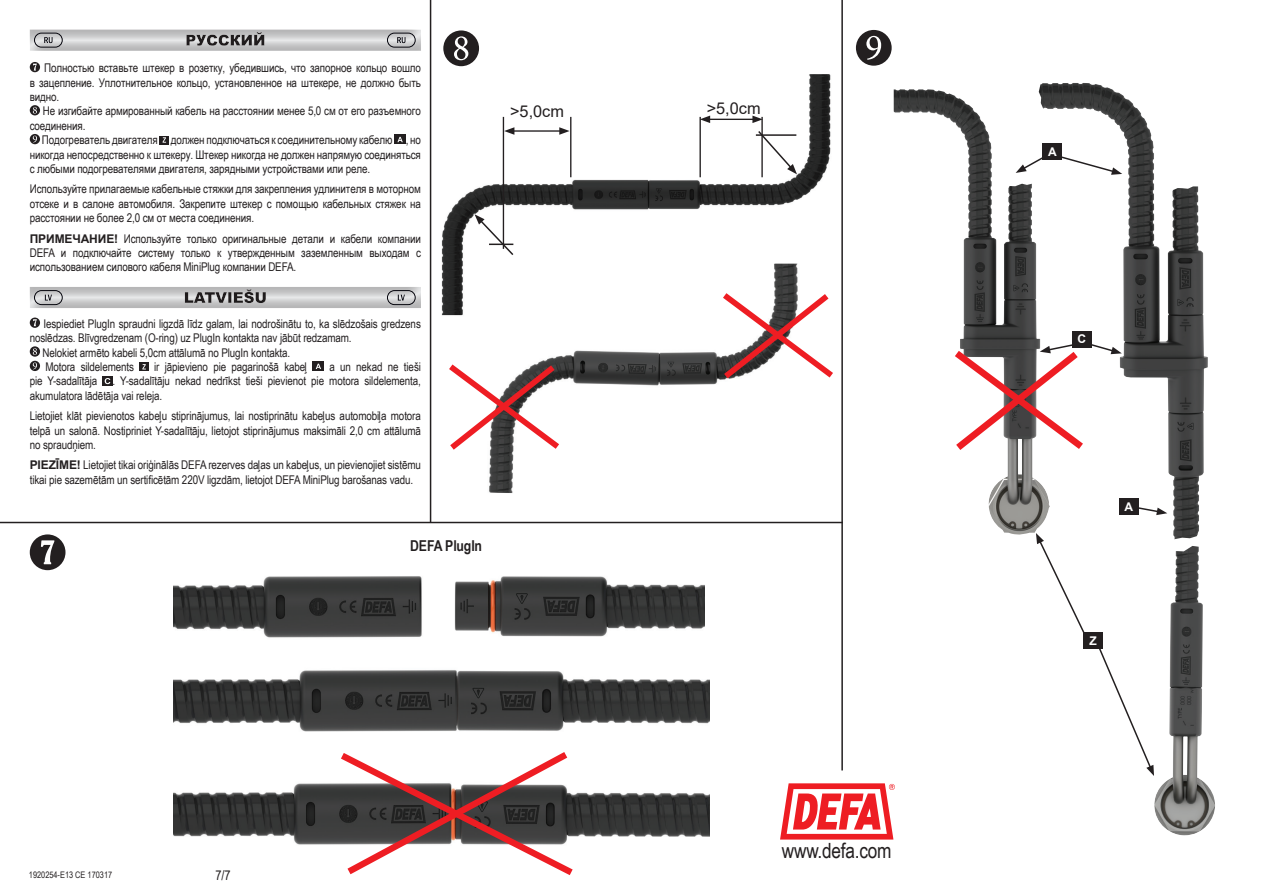
<style>
.page{position:relative;width:1263px;height:893px;background:#fff}
.page>*{position:absolute;margin:0;border:0;box-sizing:border-box;transform-origin:0 0}
.t1{font:21px "Arial Narrow";letter-spacing:-.01em;color:#231f20}
.t2{font:16.35px "Arial";color:#231f20}
.t3{font:700 15px "Arial Narrow";letter-spacing:-.01em;color:#231f20}
.t4{font:13.5px "Arial Narrow";color:#231f20}
.t5{font:12px/14.4px "Arial Narrow";letter-spacing:-.01em;color:#231f20;text-align:justify}
.t6{font:700 12px "Arial";color:#fff}
.t7{font:9px "Arial Narrow";color:#231f20}
.s1{font-family:"Arial";font-weight:700}
</style>
<div class="page">
<img style="left:174px;top:783px;width:535px;height:62px">
<img style="left:429px;top:58px;width:402px;height:259px">
<hr style="left:503px;top:117px;width:1px;height:132px;background:#231f20">
<hr style="left:699px;top:117px;width:2px;height:60px;background:#231f20">
<hr style="left:570px;top:117px;width:1px;height:60px;background:#231f20">
<hr style="left:761px;top:117px;width:2px;height:60px;background:#231f20">
<hr style="left:512px;top:130px;width:50px;height:2px;background:#231f20">
<svg style="left:504px;top:127px;width:10px;height:8px"></svg>
<svg style="left:559px;top:127px;width:11px;height:8px"></svg>
<hr style="left:708px;top:119px;width:47px;height:1px;background:#231f20">
<svg style="left:700px;top:116px;width:10px;height:7px"></svg>
<svg style="left:752px;top:116px;width:11px;height:7px"></svg>
<svg style="left:30px;top:62px;width:10px;height:10px"></svg>
<svg style="left:33px;top:64px;width:4px;height:7px"></svg>
<svg style="left:30px;top:105px;width:10px;height:10px"></svg>
<svg style="left:33px;top:107px;width:4px;height:7px"></svg>
<svg style="left:30px;top:134px;width:10px;height:10px"></svg>
<svg style="left:33px;top:136px;width:4px;height:7px"></svg>
<div style="left:160px;top:136px;width:9px;height:8px;background:#231f20"></div>
<svg style="left:163px;top:137px;width:3px;height:6px"></svg>
<svg style="left:394px;top:135px;width:12px;height:9px"></svg>
<svg style="left:397px;top:137px;width:6px;height:5px"></svg>
<svg style="left:30px;top:318px;width:10px;height:10px"></svg>
<svg style="left:33px;top:319px;width:4px;height:7px"></svg>
<svg style="left:30px;top:346px;width:10px;height:11px"></svg>
<svg style="left:33px;top:348px;width:4px;height:7px"></svg>
<svg style="left:30px;top:361px;width:10px;height:10px"></svg>
<svg style="left:33px;top:362px;width:4px;height:7px"></svg>
<div style="left:139px;top:363px;width:10px;height:8px;background:#231f20"></div>
<svg style="left:142px;top:364px;width:4px;height:5px"></svg>
<div style="left:313px;top:361px;width:11px;height:10px;background:#231f20"></div>
<svg style="left:316px;top:364px;width:5px;height:5px"></svg>
<div style="left:102px;top:376px;width:11px;height:9px;background:#231f20"></div>
<svg style="left:105px;top:378px;width:5px;height:6px"></svg>
<div style="left:22px;top:26px;width:399px;height:26px;background:#231f20;opacity:.27"></div>
<div style="left:22px;top:285px;width:399px;height:25px;background:#fafafa"></div>
<img style="left:471px;top:264px;width:344px;height:229px">
<hr style="left:0;top:522px;width:843px;height:1px;background:#231f20">
<hr style="left:756px;top:134px;width:40px;height:2px;background:#231f20">
<hr style="left:430px;top:0;width:1px;height:522px;background:#231f20">
<hr style="left:841px;top:0;width:2px;height:770px;background:#231f20">
<svg style="left:334px;top:752px;width:246px;height:123px"></svg>
<svg style="left:717px;top:287px;width:116px;height:97px"></svg>
<svg style="left:449px;top:359px;width:116px;height:96px"></svg>
<svg style="left:780px;top:783px;width:115px;height:56px"></svg>
<img style="left:1039px;top:83px;width:160px;height:456px">
<img style="left:894px;top:89px;width:156px;height:446px">
<div style="left:1084px;top:632px;width:19px;height:16px;background:#231f20"></div>
<div style="left:1119px;top:499px;width:19px;height:16px;background:#231f20"></div>
<svg style="left:1138px;top:506px;width:29px;height:9px"></svg>
<svg style="left:1058px;top:155px;width:64px;height:20px"></svg>
<svg style="left:1096px;top:648px;width:58px;height:128px"></svg>
<svg style="left:1036px;top:533px;width:50px;height:103px"></svg>
<svg style="left:1016px;top:155px;width:29px;height:18px"></svg>
<div style="left:1072px;top:331px;width:19px;height:16px;background:#231f20"></div>
<div style="left:1042px;top:143px;width:20px;height:16px;background:#231f20"></div>
<svg style="left:947px;top:343px;width:175px;height:114px"></svg>
<img style="left:1154px;top:546px;width:61px;height:289px">
<svg style="left:474px;top:214px;width:41px;height:43px"></svg>
<svg style="left:757px;top:129px;width:40px;height:45px"></svg>
<img style="left:174px;top:576px;width:530px;height:62px">
<img style="left:174px;top:670px;width:535px;height:62px">
<div style="left:30px;top:534px;width:35px;height:36px;background:#231f20;border-radius:50%"></div>
<svg style="left:41px;top:540px;width:13px;height:24px"></svg>
<div style="left:856px;top:30px;width:36px;height:36px;background:#231f20;border-radius:50%"></div>
<svg style="left:866px;top:36px;width:15px;height:24px"></svg>
<div style="left:443px;top:30px;width:36px;height:36px;background:#231f20;border-radius:50%"></div>
<svg style="left:454px;top:36px;width:14px;height:24px"></svg>
<svg style="left:30px;top:30px;width:391px;height:21px;background:#bababb"></svg>
<svg style="left:30px;top:287px;width:391px;height:21px;background:#bababb"></svg>
<p class="t5" style="left:30px;top:60px;width:393px;text-indent:15px">Полностью вставьте штекер в розетку, убедившись, что запорное кольцо вошло в зацепление. Уплотнительное кольцо, установленное на штекере, не должно быть видно.</p>
<p class="t5" style="left:30px;top:104px;width:393px;text-indent:13px">Не изгибайте армированный кабель на расстоянии менее 5,0 см от его разъемного соединения.</p>
<p class="t5" style="left:30px;top:132px;width:393px;text-indent:12px">Подогреватель двигателя должен подключаться к соединительному кабелю , но никогда непосредственно к штекеру. Штекер никогда не должен напрямую соединяться с любыми подогревателями двигателя, зарядными устройствами или реле.</p>
<p class="t5" style="left:30px;top:182px;width:393px">Используйте прилагаемые кабельные стяжки для закрепления удлинителя в моторном отсеке и в салоне автомобиля. Закрепите штекер с помощью кабельных стяжек на расстоянии не более 2,0 см от места соединения.</p>
<p class="t5" style="left:30px;top:231px;width:393px"><span class="s1">ПРИМЕЧАНИЕ!</span> Используйте только оригинальные детали и кабели компании DEFA и подключайте систему только к утвержденным заземленным выходам с использованием силового кабеля MiniPlug компании DEFA.</p>
<p class="t5" style="left:44px;top:316px;width:379px">Iespiediet PlugIn spraudni ligzdā līdz galam, lai nodrošinātu to, ka slēdzošais gredzens</p>
<p class="t5" style="left:30px;top:330px;width:323px">noslēdzas. Blīvgredzenam (O-ring) uz PlugIn kontakta nav jābūt redzamam.</p>
<p class="t5" style="left:43px;top:345px;width:249px">Nelokiet armēto kabeli 5,0cm attālumā no PlugIn kontakta.</p>
<p class="t5" style="left:45px;top:359px;width:90px">Motora sildelements</p>
<p class="t5" style="left:154px;top:359px;width:155px">ir jāpievieno pie pagarinošā kabeļ</p>
<p class="t5" style="left:329px;top:359px;width:93px">a un nekad ne tieši</p>
<p class="t5" style="left:30px;top:374px;width:69px">pie Y-sadalītāja</p>
<p class="t5" style="left:30px;top:374px;width:393px;text-indent:83px">. Y-sadalītāju nekad nedrīkst tieši pievienot pie motora sildelementa, akumulatora lādētāja vai releja.</p>
<p class="t5" style="left:30px;top:408px;width:393px">Lietojiet klāt pievienotos kabeļu stiprinājumus, lai nostiprinātu kabeļus automobiļa motora telpā un salonā. Nostipriniet Y-sadalītāju, lietojot stiprinājumus maksimāli 2,0 cm attālumā no spraudņiem.</p>
<p class="t5" style="left:30px;top:458px;width:393px"><span class="s1">PIEZĪME!</span> Lietojiet tikai oriģinālās DEFA rezerves daļas un kabeļus, un pievienojiet sistēmu tikai pie sazemētām un sertificētām 220V ligzdām, lietojot DEFA MiniPlug barošanas vadu.</p>
<p class="t3" style="left:410px;top:535px;width:73px">DEFA PlugIn</p>
<h2 class="t2" style="left:510px;top:100px;width:55px">&gt;5,0cm</h2>
<h2 class="t2" style="left:707px;top:97px;width:55px">&gt;5,0cm</h2>
<p class="t7" style="left:29px;top:868px;width:85px">1920254-E13 CE 170317</p>
<p class="t4" style="left:215px;top:865px;width:17px">7/7</p>
<h1 class="t1" style="left:782px;top:835px;width:111px">www.defa.com</h1>
<p class="t6" style="left:1048px;top:143px;width:10px">A</p>
<p class="t6" style="left:1077px;top:331px;width:10px">C</p>
<p class="t6" style="left:1124px;top:498px;width:10px">A</p>
<p class="t6" style="left:1089px;top:632px;width:9px">Z</p>
</div>
